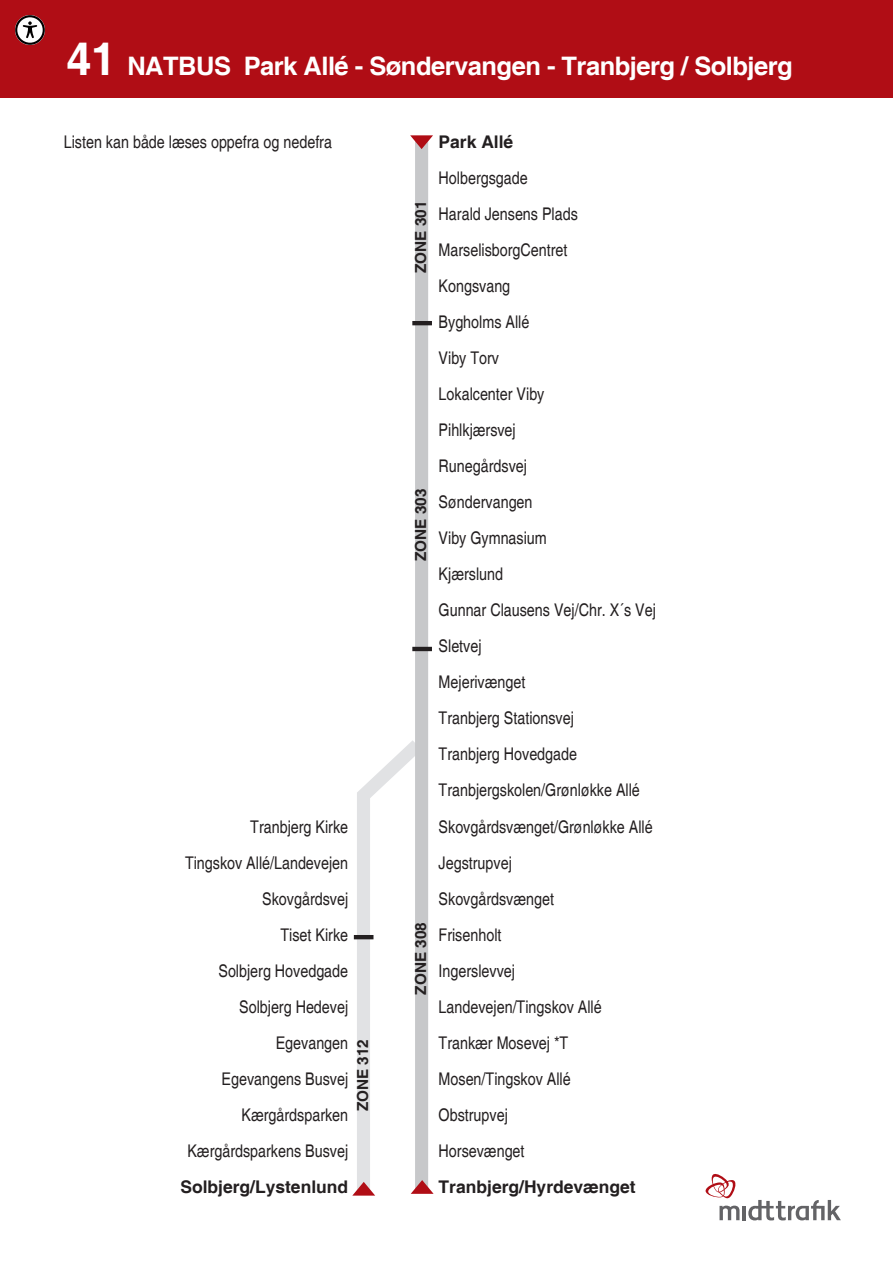
<style>
.page{position:relative;width:893px;height:1263px;background:#fff}
.page>*{position:absolute;margin:0;border:0;box-sizing:border-box;transform-origin:0 0}
.t1{font:700 25.5px "Helvetica";letter-spacing:-.02em;color:#fff}
.t2{font:condensed 17.4px/36px "Helvetica";color:#231f20}
.t3{font:700 17.4px "Helvetica";color:#231f20}
.t4{font:700 15.3px "Helvetica";color:#231f20}
.s1{font-size:45px}
</style>
<div class="page">
<div style="left:0;top:0;width:893px;height:98px;background:#b00d15"></div>
<svg style="left:719px;top:1205px;width:20px;height:15px"></svg>
<svg style="left:748px;top:1200px;width:93px;height:20px"></svg>
<hr style="left:743px;top:1206px;width:3px;height:14px;background:#636366">
<svg style="left:705px;top:1174px;width:31px;height:25px"></svg>
<div style="left:415px;top:140px;width:13px;height:1051px;background:#c7c8ca"></div>
<svg style="left:410px;top:135px;width:23px;height:14px"></svg>
<hr style="left:412px;top:321px;width:20px;height:4px;background:#231f20">
<hr style="left:412px;top:647px;width:20px;height:4px;background:#231f20">
<svg style="left:352px;top:740px;width:82px;height:456px"></svg>
<hr style="left:354px;top:935px;width:19px;height:4px;background:#231f20">
<svg style="left:15px;top:15px;width:30px;height:30px"></svg>
<h1 class="t1" style="left:67px;top:51px;width:728px"><span class="s1">41</span> NATBUS Park Allé - Søndervangen - Tranbjerg / Solbjerg</h1>
<p class="t2" style="left:64px;top:124px;width:270px">Listen kan både læses oppefra og nedefra</p>
<p class="t2" style="left:185px;top:809px;width:165px;text-align:right">Tranbjerg Kirke<br>Tingskov Allé/Landevejen<br>Skovgårdsvej<br>Tiset Kirke<br>Solbjerg Hovedgade<br>Solbjerg Hedevej<br>Egevangen<br>Egevangens Busvej<br>Kærgårdsparken<br>Kærgårdsparkens Busvej</p>
<p class="t3" style="left:180px;top:1177px;width:169px">Solbjerg/Lystenlund</p>
<p class="t4" style="left:353px;top:1111px;width:74px;rotate:-90deg">ZONE 312</p>
<p class="t4" style="left:411px;top:273px;width:74px;rotate:-90deg">ZONE 301</p>
<p class="t4" style="left:411px;top:561px;width:74px;rotate:-90deg">ZONE 303</p>
<p class="t4" style="left:411px;top:994px;width:74px;rotate:-90deg">ZONE 308</p>
<p class="t3" style="left:439px;top:131px;width:76px">Park Allé</p>
<p class="t2" style="left:439px;top:160px;width:219px">Holbergsgade<br>Harald Jensens Plads<br>MarselisborgCentret<br>Kongsvang<br>Bygholms Allé<br>Viby Torv<br>Lokalcenter Viby<br>Pihlkjærsvej<br>Runegårdsvej<br>Søndervangen<br>Viby Gymnasium<br>Kjærslund<br>Gunnar Clausens Vej/Chr. X´s Vej<br>Sletvej<br>Mejerivænget<br>Tranbjerg Stationsvej<br>Tranbjerg Hovedgade<br>Tranbjergskolen/Grønløkke Allé<br>Skovgårdsvænget/Grønløkke Allé<br>Jegstrupvej<br>Skovgårdsvænget<br>Frisenholt<br>Ingerslevvej<br>Landevejen/Tingskov Allé<br>Trankær Mosevej *T<br>Mosen/Tingskov Allé<br>Obstrupvej<br>Horsevænget</p>
<p class="t3" style="left:439px;top:1176px;width:198px">Tranbjerg/Hyrdevænget</p>
</div>
